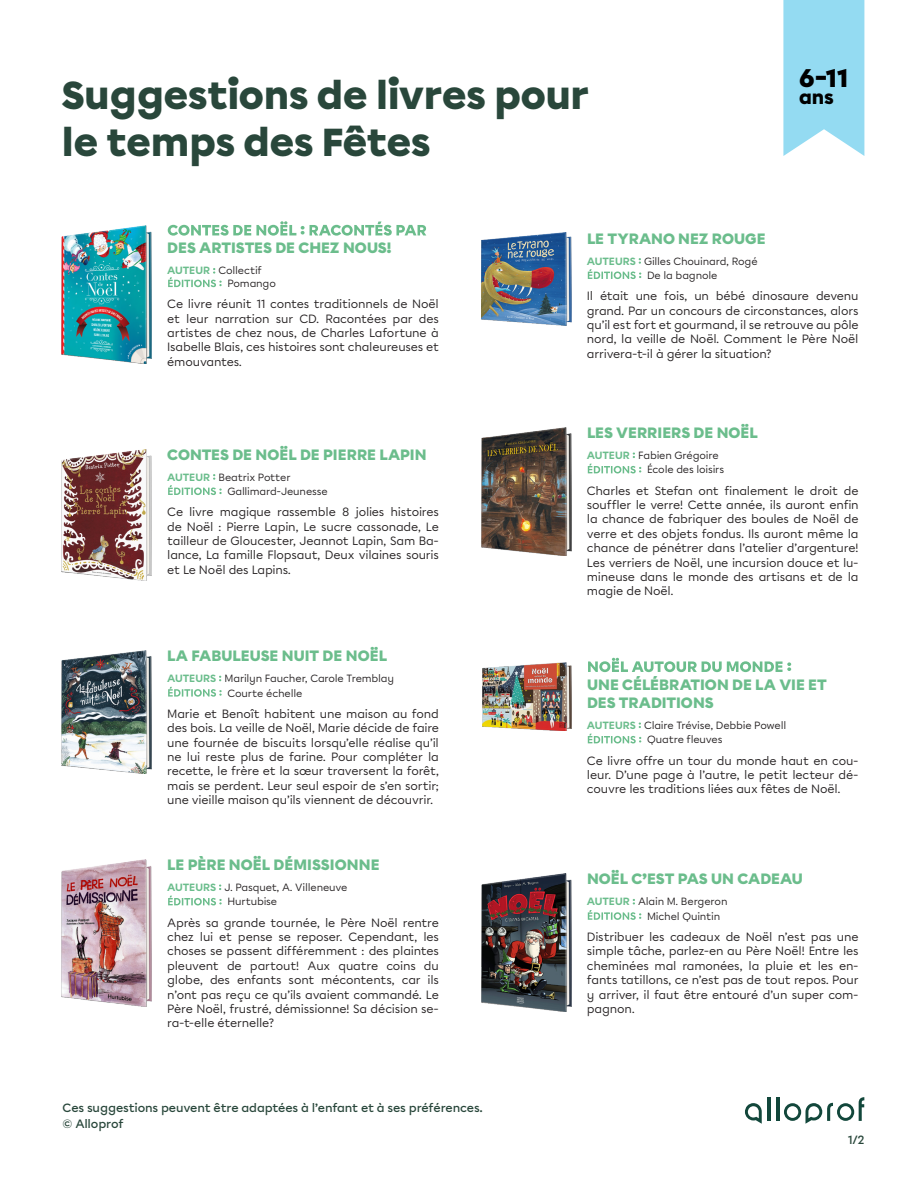
<style>
.page{position:relative;width:918px;height:1188px;background:#fff}
.page>*{position:absolute;margin:0;border:0;box-sizing:border-box;transform-origin:0 0}
.t1{font:900 39px/46.8px "Chromatica Modifiee B";letter-spacing:-.015em;color:#29473b}
.t2{font:900 25.5px "Chromatica Modifiee B";color:#000}
.t3{font:900 19.05px "Chromatica Modifiee B";color:#000}
.t4{font:900 15px/18px "Chromatica Modifiee B";letter-spacing:.005em;color:#6bbd8c}
.t5{font:12px/14.4px "Chromatica Modifiee B";letter-spacing:-.015em;color:#231f20;text-align:justify}
.t6{font:500 12px/16.5px "Chromatica Modifiee B";letter-spacing:-.015em;color:#29473b}
.t7{font:10.5px/14.4px "Chromatica Modifiee B";letter-spacing:-.015em;color:#231f20}
.s1{font-weight:700;color:#6bbd8c}
</style>
<div class="page">
<svg style="left:783px;top:0;width:81px;height:156px;background:#9edef3"></svg>
<img style="left:62px;top:225px;width:89px;height:138px">
<svg style="left:168px;top:221px;width:258px;height:15px"></svg>
<svg style="left:168px;top:268px;width:54px;height:19px"></svg>
<img style="left:62px;top:449px;width:89px;height:132px">
<svg style="left:168px;top:474px;width:54px;height:21px"></svg>
<img style="left:62px;top:651px;width:89px;height:123px">
<svg style="left:168px;top:687px;width:54px;height:10px"></svg>
<img style="left:62px;top:860px;width:89px;height:147px">
<svg style="left:168px;top:896px;width:54px;height:9px"></svg>
<img style="left:481px;top:233px;width:90px;height:92px">
<svg style="left:588px;top:258px;width:53px;height:21px"></svg>
<img style="left:481px;top:428px;width:90px;height:127px">
<svg style="left:588px;top:464px;width:53px;height:9px"></svg>
<img style="left:482px;top:662px;width:89px;height:69px">
<svg style="left:588px;top:658px;width:203px;height:14px"></svg>
<svg style="left:588px;top:734px;width:53px;height:9px"></svg>
<img style="left:482px;top:873px;width:89px;height:138px">
<svg style="left:588px;top:910px;width:53px;height:10px"></svg>
<hr style="left:767px;top:1097px;width:3px;height:24px;background:#12473b">
<hr style="left:776px;top:1097px;width:3px;height:24px;background:#12473b">
<svg style="left:745px;top:1103px;width:17px;height:21px"></svg>
<svg style="left:784px;top:1097px;width:80px;height:27px"></svg>
<h1 class="t1" style="left:62px;top:73px;width:529px">Suggestions de livres pour le temps des Fêtes</h1>
<h2 class="t2" style="left:799px;top:61px;width:51px">6-11</h2>
<h3 class="t3" style="left:799px;top:84px;width:36px">ans</h3>
<p class="t4" style="left:167px;top:239px;width:226px">DES ARTISTES DE CHEZ NOUS!</p>
<p class="t7" style="left:227px;top:265px;width:50px;line-height:12.6px;text-indent:-60px"><span class="s1">AUTEUR</span> Collectif<br>Pomango</p>
<p class="t5" style="left:167px;top:297px;width:273px">Ce livre réunit 11 contes traditionnels de Noël et leur narration sur CD. Racontées par des artistes de chez nous, de Charles Lafortune à Isabelle Blais, ces histoires sont chaleureuses et émouvantes.</p>
<p class="t4" style="left:167px;top:445px;width:261px">CONTES DE NOËL DE PIERRE LAPIN</p>
<p class="t7" style="left:227px;top:470px;width:102px;text-indent:-60px"><span class="s1">AUTEUR</span> Beatrix Potter<br>Gallimard-Jeunesse</p>
<p class="t5" style="left:167px;top:505px;width:273px">Ce livre magique rassemble 8 jolies histoires de Noël : Pierre Lapin, Le sucre cassonade, Le tailleur de Gloucester, Jeannot Lapin, Sam Ba&shy;lance, La famille Flopsaut, Deux vilaines souris et Le Noël des Lapins.</p>
<p class="t4" style="left:167px;top:647px;width:221px">LA FABULEUSE NUIT DE NOËL</p>
<p class="t7" style="left:227px;top:671px;width:168px;text-indent:-60px"><span class="s1">AUTEURS</span> Marilyn Faucher, Carole Tremblay<br>Courte échelle</p>
<p class="t5" style="left:167px;top:706px;width:273px">Marie et Benoît habitent une maison au fond des bois. La veille de Noël, Marie décide de faire une fournée de biscuits lorsqu’elle réalise qu’il ne lui reste plus de farine. Pour compléter la recette, le frère et la sœur traversent la forêt, mais se perdent. Leur seul espoir de s’en sortir; une vieille maison qu’ils viennent de découvrir.</p>
<p class="t4" style="left:167px;top:856px;width:214px">LE PÈRE NOËL DÉMISSIONNE</p>
<p class="t7" style="left:227px;top:880px;width:122px;text-indent:-60px"><span class="s1">AUTEURS</span> J. Pasquet, A. Villeneuve<br>Hurtubise</p>
<p class="t5" style="left:167px;top:915px;width:273px">Après sa grande tournée, le Père Noël rentre chez lui et pense se reposer. Cependant, les choses se passent différemment : des plaintes pleuvent de partout! Aux quatre coins du globe, des enfants sont mécontents, car ils n’ont pas reçu ce qu’ils avaient commandé. Le Père Noël, frustré, démissionne! Sa décision se&shy;ra-t-elle éternelle?</p>
<p class="t6" style="left:63px;top:1099px;width:422px">Ces suggestions peuvent être adaptées à l’enfant et à ses préférences. © Alloprof</p>
<p class="t4" style="left:587px;top:229px;width:180px">LE TYRANO NEZ ROUGE</p>
<p class="t7" style="left:647px;top:254px;width:112px;text-indent:-60px"><span class="s1">AUTEURS</span> Gilles Chouinard, Rogé<br>De la bagnole</p>
<p class="t5" style="left:587px;top:289px;width:273px">Il était une fois, un bébé dinosaure devenu grand. Par un concours de circonstances, alors qu’il est fort et gourmand, il se retrouve au pôle nord, la veille de Noël. Comment le Père Noël arrivera-t-il à gérer la situation?</p>
<p class="t4" style="left:587px;top:424px;width:173px">LES VERRIERS DE NOËL</p>
<p class="t7" style="left:647px;top:448px;width:79px;text-indent:-60px"><span class="s1">AUTEUR</span> Fabien Grégoire<br>École des loisirs</p>
<p class="t5" style="left:587px;top:483px;width:273px">Charles et Stefan ont finalement le droit de souffler le verre! Cette année, ils auront enfin la chance de fabriquer des boules de Noël de verre et des objets fondus. Ils auront même la chance de pénétrer dans l’atelier d’argenture!<br>Les verriers de Noël, une incursion douce et lu&shy;mineuse dans le monde des artisans et de la magie de Noël.</p>
<p class="t4" style="left:587px;top:676px;width:241px">UNE CÉLÉBRATION DE LA VIE ET<br>DES TRADITIONS</p>
<p class="t7" style="left:587px;top:718px;width:201px;text-align:center"><span class="s1">AUTEURS</span> Claire Trévise, Debbie Powell<br>Quatre fleuves</p>
<p class="t5" style="left:587px;top:753px;width:273px">Ce livre offre un tour du monde haut en cou&shy;leur. D’une page à l’autre, le petit lecteur dé&shy;couvre les traditions liées aux fêtes de Noël.</p>
<p class="t4" style="left:587px;top:870px;width:217px">NOËL C’EST PAS UN CADEAU</p>
<p class="t7" style="left:647px;top:895px;width:82px;text-indent:-60px"><span class="s1">AUTEUR</span> Alain M. Bergeron<br>Michel Quintin</p>
<p class="t5" style="left:587px;top:930px;width:273px">Distribuer les cadeaux de Noël n’est pas une simple tâche, parlez-en au Père Noël! Entre les cheminées mal ramonées, la pluie et les en&shy;fants tatillons, ce n’est pas de tout repos. Pour y arriver, il faut être entouré d’un super com&shy;pagnon.</p>
<p class="t6" style="left:848px;top:1131px;width:18px">1/2</p>
</div>
